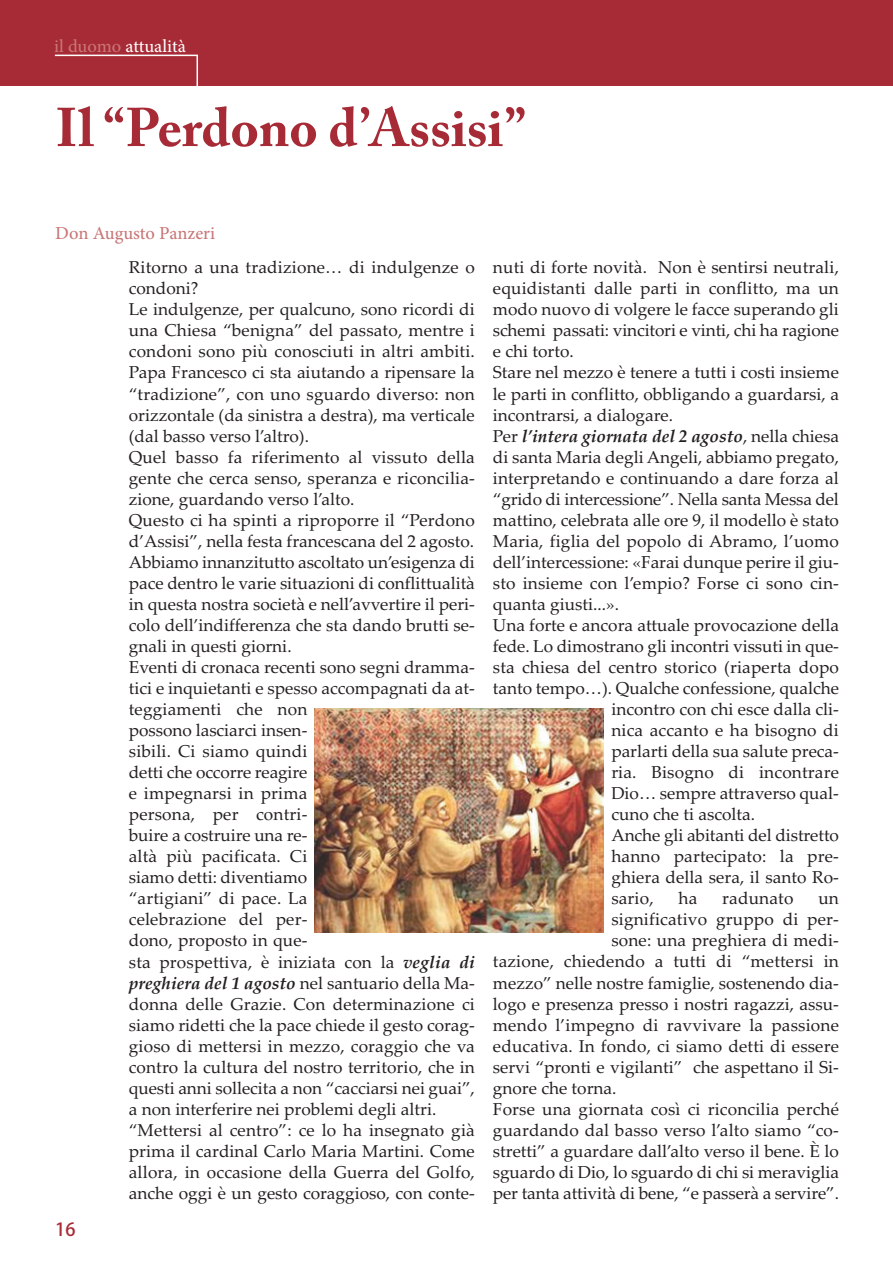
<style>
.page{position:relative;width:893px;height:1263px;background:#fff}
.page>*{position:absolute;margin:0;border:0;box-sizing:border-box;transform-origin:0 0}
.t1{font:700 54px "Adobe Caslon Pro";color:#a72b36}
.t2{font:18px "Adobe Hebrew";color:#c97677}
.t3{font:18px "Adobe Hebrew";letter-spacing:-.005em;color:#fff}
.t4{font:18px "Adobe Heiti Std";color:#a72b36}
.t5{font:17.25px/21px "Palatino Linotype";color:#231f20}
.t6{font:italic 700 17.25px "Palatino Linotype";color:#231f20}
.s1{color:#c97677}
.s2{font-weight:700;font-style:italic}
.s3{font-weight:400;font-style:normal}
</style>
<div class="page">
<div style="left:0;top:0;width:893px;height:85px;background:#a72b36"></div>
<svg style="left:53px;top:54px;width:146px;height:32px"></svg>
<img style="left:315px;top:708px;width:289px;height:225px">
<p class="t3" style="left:54px;top:39px;width:133px"><span class="s1">il duomo</span> attualità</p>
<h1 class="t1" style="left:55px;top:106px;width:472px">Il “Perdono d’Assisi”</h1>
<p class="t2" style="left:55px;top:227px;width:161px">Don Augusto Panzeri</p>
<p class="t4" style="left:55px;top:1219px;width:22px">16</p>
<p class="t5" style="left:129px;top:257px;width:348px">Ritorno a una tradizione… di indulgenze o condoni?<br>Le indulgenze, per qualcuno, sono ricordi di una Chiesa “benigna” del passato, mentre i condoni sono più conosciuti in altri ambiti.<br>Papa Francesco ci sta aiutando a ripensare la “tradizione”, con uno sguardo diverso: non orizzontale (da sinistra a destra), ma verticale (dal basso verso l’altro).<br>Quel basso fa riferimento al vissuto della gente che cerca senso, speranza e riconcilia&shy;zione, guardando verso l’alto.<br>Questo ci ha spinti a riproporre il “Perdono d’Assisi”, nella festa francescana del 2 agosto.<br>Abbiamo innanzitutto ascoltato un’esigenza di pace dentro le varie situazioni di conflittualità in questa nostra società e nell’avvertire il peri&shy;colo dell’indifferenza che sta dando brutti se&shy;gnali in questi giorni.<br>Eventi di cronaca recenti sono segni dramma&shy;tici e inquietanti e spesso accompagnati da at&shy;teggiamenti che non<br>possono lasciarci insen-<br>sibili. Ci siamo quindi<br>detti che occorre reagire<br>e impegnarsi in prima<br>persona, per contri-<br>buire a costruire una re-<br>altà più pacificata. Ci<br>siamo detti: diventiamo<br>“artigiani” di pace. La<br>celebrazione del per-<br>dono, proposto in que-<br>sta prospettiva, è iniziata con la <span class="s2">veglia di preghiera del 1 agosto</span> nel santuario della Ma&shy;donna delle Grazie. Con determinazione ci siamo ridetti che la pace chiede il gesto corag&shy;gioso di mettersi in mezzo, coraggio che va contro la cultura del nostro territorio, che in questi anni sollecita a non “cacciarsi nei guai”, a non interferire nei problemi degli altri. “Mettersi al centro”: ce lo ha insegnato già prima il cardinal Carlo Maria Martini. Come allora, in occasione della Guerra del Golfo, anche oggi è un gesto coraggioso, con conte-</p>
<p class="t5" style="left:493px;top:257px;width:348px">nuti di forte novità. Non è sentirsi neutrali,</p>
<p class="t5" style="left:493px;top:278px;width:348px">equidistanti dalle parti in conflitto, ma un</p>
<p class="t5" style="left:493px;top:299px;width:348px">modo nuovo di volgere le facce superando gli</p>
<p class="t5" style="left:493px;top:320px;width:348px">schemi passati: vincitori e vinti, chi ha ragione</p>
<p class="t5" style="left:493px;top:341px;width:82px">e chi torto.</p>
<p class="t5" style="left:493px;top:362px;width:348px">Stare nel mezzo è tenere a tutti i costi insieme</p>
<p class="t5" style="left:493px;top:383px;width:348px">le parti in conflitto, obbligando a guardarsi, a</p>
<p class="t5" style="left:493px;top:404px;width:182px">incontrarsi, a dialogare.</p>
<p class="t6" style="left:493px;top:425px;width:348px"><span class="s3">Per</span> l’intera giornata del 2 agosto<span class="s3">, nella chiesa</span></p>
<p class="t5" style="left:493px;top:446px;width:348px">di santa Maria degli Angeli, abbiamo pregato,</p>
<p class="t5" style="left:493px;top:467px;width:348px">interpretando e continuando a dare forza al</p>
<p class="t5" style="left:493px;top:488px;width:348px">“grido di intercessione”. Nella santa Messa del</p>
<p class="t5" style="left:493px;top:509px;width:348px">mattino, celebrata alle ore 9, il modello è stato</p>
<p class="t5" style="left:493px;top:530px;width:348px">Maria, figlia del popolo di Abramo, l’uomo</p>
<p class="t5" style="left:493px;top:551px;width:348px">dell’intercessione: «Farai dunque perire il giu-</p>
<p class="t5" style="left:493px;top:572px;width:348px">sto insieme con l’empio? Forse ci sono cin-</p>
<p class="t5" style="left:493px;top:593px;width:128px">quanta giusti...».</p>
<p class="t5" style="left:493px;top:614px;width:348px">Una forte e ancora attuale provocazione della</p>
<p class="t5" style="left:493px;top:635px;width:348px">fede. Lo dimostrano gli incontri vissuti in que-</p>
<p class="t5" style="left:493px;top:656px;width:348px">sta chiesa del centro storico (riaperta dopo</p>
<p class="t5" style="left:493px;top:677px;width:348px">tanto tempo…). Qualche confessione, qualche</p>
<p class="t5" style="left:611px;top:699px;width:229px">incontro con chi esce dalla cli-</p>
<p class="t5" style="left:611px;top:720px;width:229px">nica accanto e ha bisogno di</p>
<p class="t5" style="left:611px;top:741px;width:229px">parlarti della sua salute preca-</p>
<p class="t5" style="left:611px;top:762px;width:229px">ria. Bisogno di incontrare</p>
<p class="t5" style="left:611px;top:783px;width:229px">Dio… sempre attraverso qual-</p>
<p class="t5" style="left:611px;top:804px;width:145px">cuno che ti ascolta.</p>
<p class="t5" style="left:611px;top:825px;width:229px">Anche gli abitanti del distretto</p>
<p class="t5" style="left:611px;top:846px;width:229px">hanno partecipato: la pre-</p>
<p class="t5" style="left:611px;top:867px;width:229px">ghiera della sera, il santo Ro-</p>
<p class="t5" style="left:611px;top:888px;width:44px">sario,</p>
<p class="t5" style="left:678px;top:888px;width:20px">ha</p>
<p class="t5" style="left:722px;top:888px;width:73px">radunato</p>
<p class="t5" style="left:818px;top:888px;width:22px">un</p>
<p class="t5" style="left:611px;top:909px;width:229px">significativo gruppo di per-</p>
<p class="t5" style="left:611px;top:930px;width:229px">sone: una preghiera di medi-</p>
<p class="t5" style="left:493px;top:951px;width:348px">tazione, chiedendo a tutti di “mettersi in</p>
<p class="t5" style="left:493px;top:972px;width:348px">mezzo” nelle nostre famiglie, sostenendo dia-</p>
<p class="t5" style="left:493px;top:993px;width:348px">logo e presenza presso i nostri ragazzi, assu-</p>
<p class="t5" style="left:493px;top:1014px;width:348px">mendo l’impegno di ravvivare la passione</p>
<p class="t5" style="left:493px;top:1035px;width:348px">educativa. In fondo, ci siamo detti di essere</p>
<p class="t5" style="left:493px;top:1056px;width:348px">servi “pronti e vigilanti” che aspettano il Si-</p>
<p class="t5" style="left:493px;top:1077px;width:125px">gnore che torna.</p>
<p class="t5" style="left:493px;top:1098px;width:348px">Forse una giornata così ci riconcilia perché</p>
<p class="t5" style="left:493px;top:1119px;width:348px">guardando dal basso verso l’alto siamo “co-</p>
<p class="t5" style="left:493px;top:1140px;width:348px">stretti” a guardare dall’alto verso il bene. È lo</p>
<p class="t5" style="left:493px;top:1161px;width:348px">sguardo di Dio, lo sguardo di chi si meraviglia</p>
<p class="t5" style="left:493px;top:1182px;width:348px">per tanta attività di bene, “e passerà a servire”.</p>
</div>
